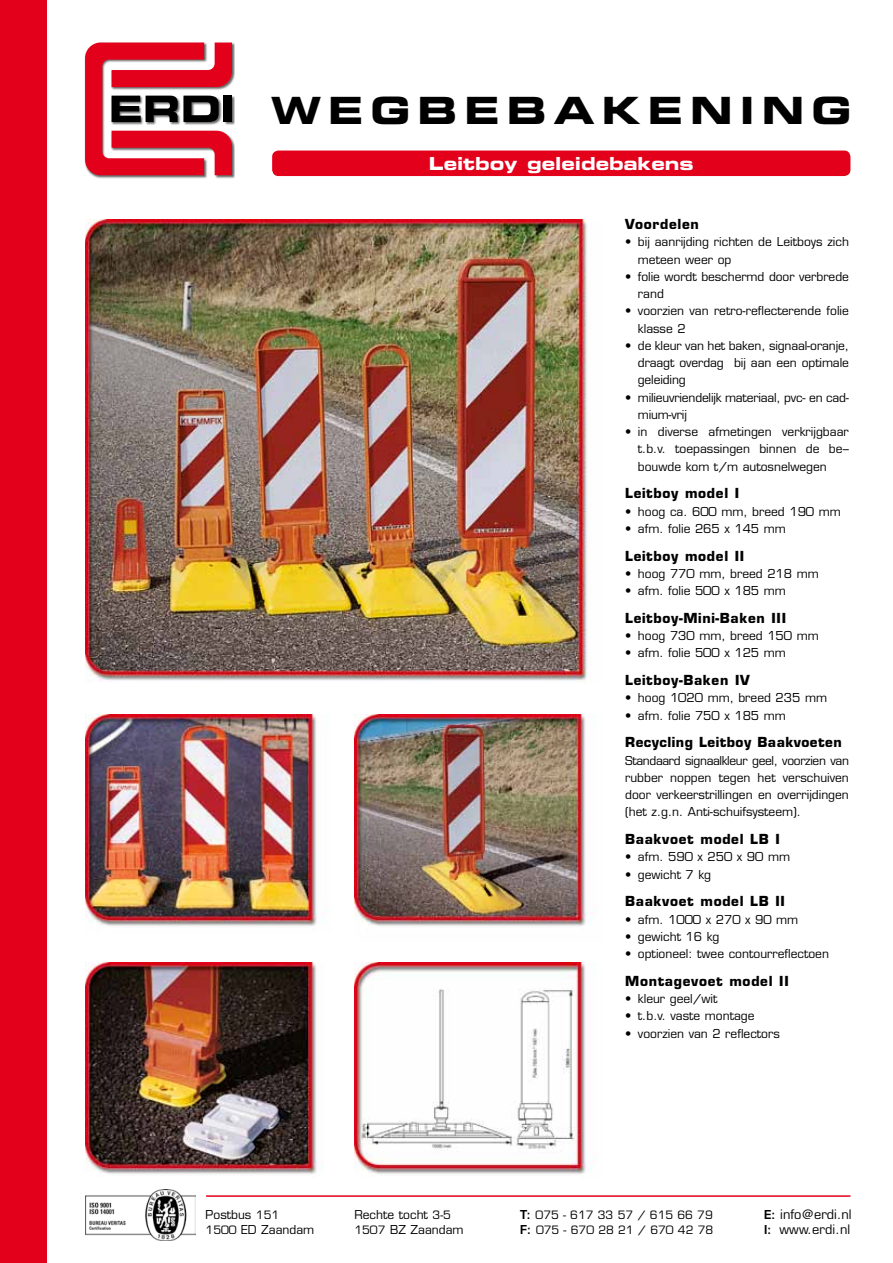
<style>
.page{position:relative;width:893px;height:1263px;background:#fff}
.page>*{position:absolute;margin:0;border:0;box-sizing:border-box;transform-origin:0 0}
.t1{font:37.5px "Eurostile Bold Extended Two";letter-spacing:.19em;color:#000}
.t2{font:18px "Eurostile Bold Extended Two";color:#fff}
.t3{font:700 13.5px "Eurostile";letter-spacing:.05em;color:#000}
.t4{font:12.75px "Eurostile";color:#000}
.t5{font:12px/17.2px "Eurostile";color:#000}
.t6{font:11.25px "Eurostile";color:#000}
.s1{font-size:11.25px}
.s2{font-weight:600;font-size:12px}
</style>
<div class="page">
<div style="left:0;top:0;width:47px;height:1263px;background:#e3001b"></div>
<div style="left:272px;top:151px;width:578px;height:25px;background:#e3001b;border-radius:6px"></div>
<hr style="left:206px;top:1195px;width:644px;height:2px;background:#e3001b">
<img style="left:85px;top:219px;width:502px;height:462px">
<img style="left:85px;top:715px;width:239px;height:211px">
<img style="left:354px;top:715px;width:239px;height:211px">
<img style="left:85px;top:963px;width:238px;height:211px">
<img style="left:354px;top:963px;width:239px;height:211px">
<img style="left:85px;top:1189px;width:111px;height:51px">
<div style="left:85px;top:42px;width:150px;height:137px;background:#000;opacity:.6"></div>
<svg style="left:85px;top:43px;width:147px;height:132px"></svg>
<div style="left:224px;top:96px;width:8px;height:26px;background:#000"></div>
<h1 class="t1" style="left:271px;top:84px;width:572px">WEGBEBAKENINg</h1>
<h2 class="t2" style="left:429px;top:150px;width:266px">Leitboy geleidebakens</h2>
<p class="t3" style="left:625px;top:216px;width:75px">Voordelen</p>
<p class="t5" style="left:638px;top:233px;width:213px;text-indent:-13px">• bij aanrijding richten de Leitboys zich meteen weer op</p>
<p class="t5" style="left:638px;top:268px;width:213px;text-indent:-13px">• folie wordt beschermd door verbrede rand</p>
<p class="t5" style="left:638px;top:302px;width:213px;text-indent:-13px">• voorzien van retro-reflecterende folie klasse 2</p>
<p class="t5" style="left:638px;top:337px;width:213px;text-align:justify;text-indent:-13px">• de kleur van het baken, signaal-oranje, draagt overdag bij aan een optimale geleiding</p>
<p class="t5" style="left:638px;top:389px;width:213px;text-indent:-13px">• milieuvriendelijk materiaal, pvc- en cad&shy;mium-vrij</p>
<p class="t5" style="left:638px;top:423px;width:212px;text-indent:-13px">• in diverse afmetingen verkrijgbaar t.b.v. toepassingen binnen de be&shy;bouwde kom t/m autosnelwegen</p>
<p class="t3" style="left:625px;top:485px;width:116px">Leitboy model I</p>
<p class="t5" style="left:625px;top:503px;width:217px">• hoog ca. 600 mm, breed 190 mm</p>
<p class="t5" style="left:625px;top:520px;width:162px">• afm. folie 265 x 145 mm</p>
<p class="t3" style="left:625px;top:547px;width:121px">Leitboy model II</p>
<p class="t5" style="left:625px;top:565px;width:195px">• hoog 770 mm, breed 218 mm</p>
<p class="t5" style="left:625px;top:582px;width:162px">• afm. folie 500 x 185 mm</p>
<p class="t3" style="left:625px;top:610px;width:162px">Leitboy-Mini-Baken III</p>
<p class="t5" style="left:625px;top:627px;width:195px">• hoog 730 mm, breed 150 mm</p>
<p class="t5" style="left:625px;top:644px;width:162px">• afm. folie 500 x 125 mm</p>
<p class="t3" style="left:625px;top:672px;width:126px">Leitboy-Baken IV</p>
<p class="t5" style="left:625px;top:689px;width:203px">• hoog 1020 mm, breed 235 mm</p>
<p class="t5" style="left:625px;top:707px;width:162px">• afm. folie 750 x 185 mm</p>
<p class="t3" style="left:625px;top:734px;width:218px">Recycling Leitboy Baakvoeten</p>
<p class="t5" style="left:625px;top:752px;width:225px;text-align:justify">Standaard signaalkleur geel, voorzien van rubber noppen tegen het verschuiven door verkeerstrillingen en overrijdingen (het z.g.n. Anti-schuifsysteem).</p>
<p class="t3" style="left:625px;top:831px;width:156px">Baakvoet model LB I</p>
<p class="t5" style="left:625px;top:848px;width:166px">• afm. 590 x 250 x 90 mm</p>
<p class="t5" style="left:625px;top:866px;width:88px">• gewicht 7 kg</p>
<p class="t3" style="left:625px;top:893px;width:161px">Baakvoet model LB II</p>
<p class="t5" style="left:625px;top:911px;width:175px">• afm. 1000 x 270 x 90 mm</p>
<p class="t5" style="left:625px;top:928px;width:96px">• gewicht 16 kg</p>
<p class="t5" style="left:625px;top:945px;width:205px">• optioneel: twee contourreflectoen</p>
<p class="t3" style="left:625px;top:973px;width:165px">Montagevoet model II</p>
<p class="t5" style="left:625px;top:990px;width:94px">• kleur geel/wit</p>
<p class="t5" style="left:625px;top:1007px;width:131px">• t.b.v. vaste montage</p>
<p class="t5" style="left:625px;top:1025px;width:156px">• voorzien van 2 reflectors</p>
<p class="t5" style="left:206px;top:1206px;width:75px">Postbus <span class="s1">151</span></p>
<p class="t5" style="left:354px;top:1206px;width:98px">Rechte tocht <span class="s1">3-5</span></p>
<p class="t6" style="left:520px;top:1208px;width:194px"><span class="s2">T:</span> 075 - 617 33 57 / 615 66 79</p>
<p class="t4" style="left:764px;top:1207px;width:89px"><span class="s2">E:</span> info@erdi.nl</p>
<p class="t5" style="left:206px;top:1221px;width:110px"><span class="s1">1500</span> ED Zaandam</p>
<p class="t5" style="left:354px;top:1221px;width:111px"><span class="s1">1507</span> BZ Zaandam</p>
<p class="t6" style="left:520px;top:1223px;width:194px"><span class="s2">F:</span> 075 - 670 28 21 / 670 42 78</p>
<p class="t4" style="left:764px;top:1222px;width:88px"><span class="s2">I:</span> www.erdi.nl</p>
</div>
